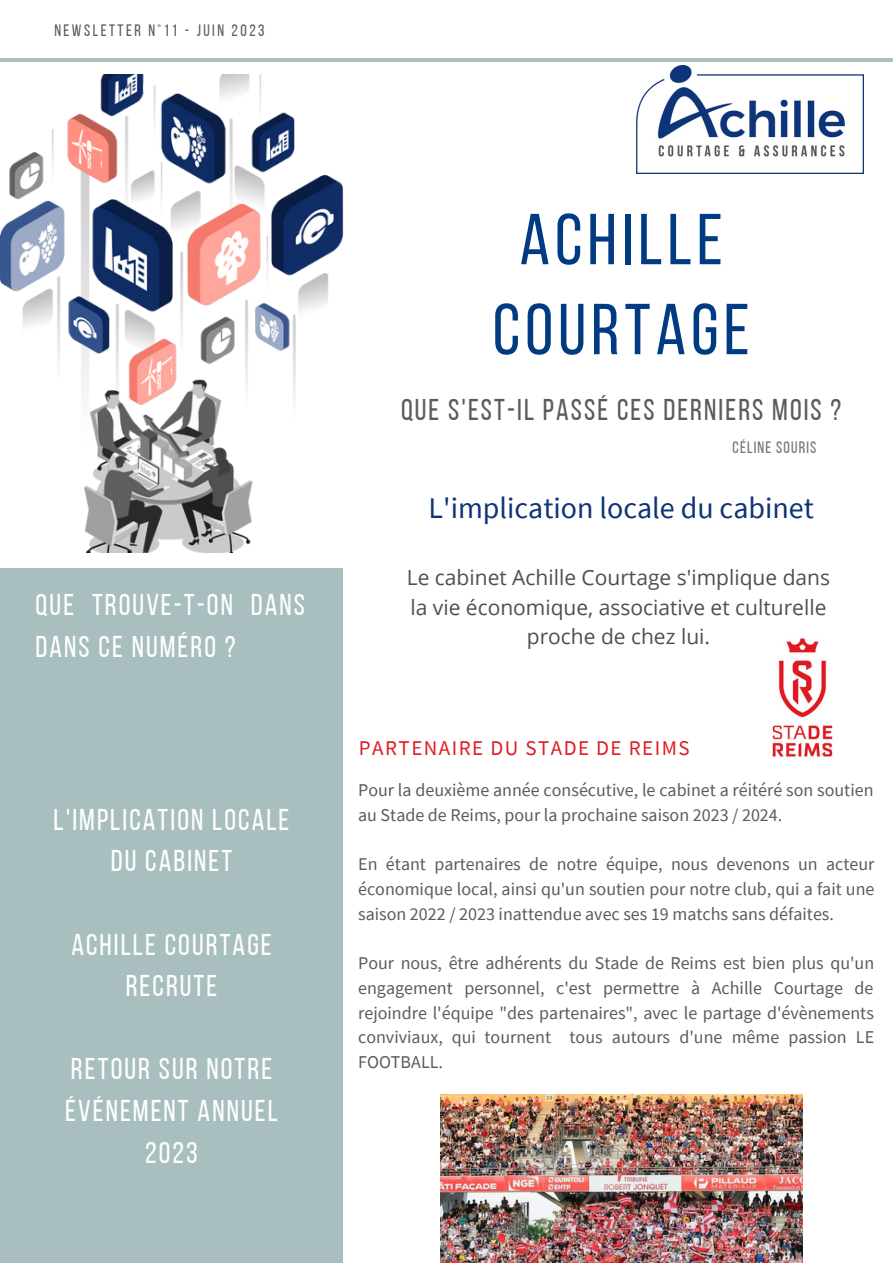
<style>
.page{position:relative;width:893px;height:1264px;background:#fff}
.page>*{position:absolute;margin:0;border:0;box-sizing:border-box;transform-origin:0 0}
.t1{font:72px/89.8px "Bebas Neue";letter-spacing:.07em;color:#013b82;text-align:center}
.t2{font:30px/41.5px "Bebas Neue";letter-spacing:.07em;color:#fff;text-align:center}
.t3{font:30px "Bebas Neue";letter-spacing:.07em;color:#5b5b5b}
.t4{font:30px "Source Sans Pro";color:#0e3377}
.t5{font:21px/29.2px "Open Sans";color:#4f4f50;text-align:center}
.t6{font:21px "Source Sans Pro";letter-spacing:.07em;color:#df1b23}
.t7{font:18px/24.8px "Source Sans Pro";color:#5b5b5b;text-align:justify}
.t8{font:16.5px "Bebas Neue";letter-spacing:.15em;color:#5b5b5b}
.t9{font:16.5px "Bebas Neue";letter-spacing:.07em;color:#7a7167}
</style>
<div class="page">
<hr style="left:0;top:58px;width:892px;height:4px;background:#a9bebe">
<img style="left:0;top:75px;width:343px;height:477px">
<div style="left:0;top:568px;width:343px;height:694px;background:#a9bebe"></div>
<img style="left:636px;top:66px;width:227px;height:108px">
<img style="left:772px;top:638px;width:61px;height:119px">
<img style="left:440px;top:1094px;width:362px;height:168px">
<p class="t8" style="left:54px;top:24px;width:212px">NEWSLETTER N°11 - JUIN 2023</p>
<p class="t2" style="left:35px;top:587px;width:271px;text-align:left">QUE TROUVE-T-ON DANS<br>DANS CE NUMÉRO ?</p>
<p class="t2" style="left:54px;top:801px;width:237px">L'IMPLICATION LOCALE<br>DU CABINET</p>
<p class="t2" style="left:71px;top:926px;width:202px">ACHILLE COURTAGE<br>RECRUTE</p>
<p class="t2" style="left:65px;top:1051px;width:214px">RETOUR SUR NOTRE<br>ÉVÉNEMENT ANNUEL<br>2023</p>
<p class="t1" style="left:492px;top:201px;width:258px">ACHILLE<br>COURTAGE</p>
<p class="t3" style="left:401px;top:398px;width:442px">QUE S'EST-IL PASSÉ CES DERNIERS MOIS ?</p>
<p class="t9" style="left:732px;top:441px;width:85px">CÉLINE SOURIS</p>
<p class="t4" style="left:428px;top:488px;width:386px">L'implication locale du cabinet</p>
<p class="t5" style="left:407px;top:562px;width:424px">Le cabinet Achille Courtage s'implique dans la vie économique, associative et culturelle proche de chez lui.</p>
<p class="t6" style="left:359px;top:734px;width:332px">PARTENAIRE DU STADE DE REIMS</p>
<p class="t7" style="left:358px;top:777px;width:517px">Pour la deuxième année consécutive, le cabinet a réitéré son soutien au Stade de Reims, pour la prochaine saison 2023 / 2024.</p>
<p class="t7" style="left:358px;top:851px;width:518px">En étant partenaires de notre équipe, nous devenons un acteur économique local, ainsi qu'un soutien pour notre club, qui a fait une saison 2022 / 2023 inattendue avec ses 19 matchs sans défaites.</p>
<p class="t7" style="left:358px;top:950px;width:517px">Pour nous, être adhérents du Stade de Reims est bien plus qu'un engagement personnel, c'est permettre à Achille Courtage de rejoindre l'équipe "des partenaires", avec le partage d'évènements conviviaux, qui tournent tous autours d'une même passion LE FOOTBALL.</p>
</div>
